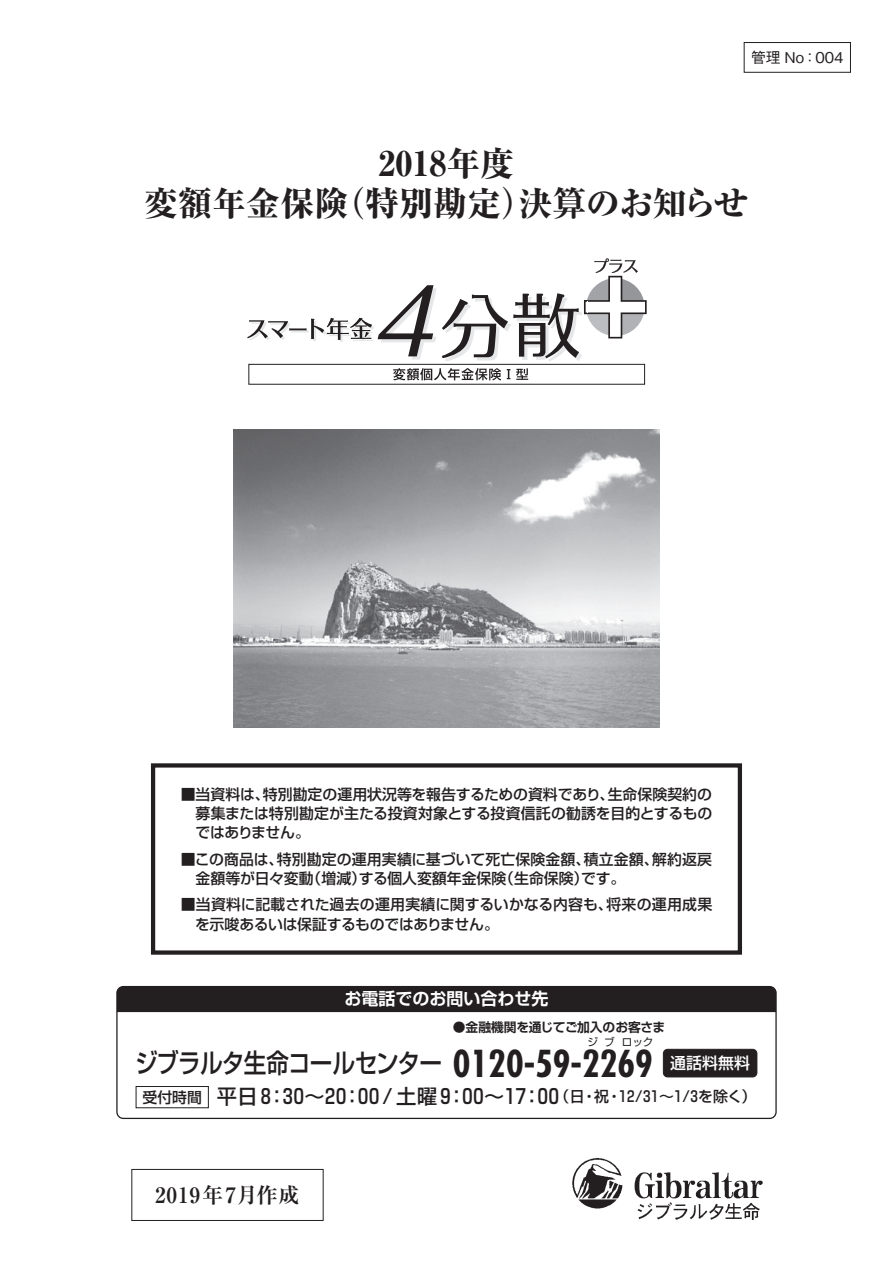
<style>
.page{position:relative;width:893px;height:1263px;background:#fff}
.page>*{position:absolute;margin:0;border:0;box-sizing:border-box;transform-origin:0 0}
.t1{font:700 condensed 36.15px "Futura";color:#231f20}
.t2{font:800 34.05px/40.3px "Ryumin Pro";color:#231f20;text-align:center}
.t3{font:500 26.55px "Shin Go Pro";letter-spacing:-.03em;color:#231f20;scale:.85 1}
.t4{font:700 21.3px "Ryumin Pro";letter-spacing:.04em;color:#231f20}
.t5{font:500 20.25px "Shin Go Pro";letter-spacing:.095em;color:#231f20}
.t6{font:700 16.95px "Shin Go Pro De";color:#fff}
.t7{font:500 15.9px "Shin Go Pro";color:#fff}
.t8{font:500 14.85px/19.2px "Shin Go Pro";color:#231f20}
.t9{font:500 14.85px "Gothic BBB Pro";color:#231f20}
.t10{font:700 12.75px "Shin Go Pro De";letter-spacing:-.01em;color:#231f20}
.t11{font:10.65px "Shin Go Pro";color:#231f20}
.s1{font-size:14.85px}
</style>
<div class="page">
<div style="left:744px;top:42px;width:107px;height:31px;border:1px solid #231f20"></div>
<div style="left:151px;top:763px;width:591px;height:192px;border:4px solid #231f20"></div>
<div style="left:131px;top:1169px;width:193px;height:52px;border:1px solid #231f20"></div>
<img style="left:234px;top:429px;width:425px;height:298px">
<img style="left:572px;top:1158px;width:191px;height:62px">
<div style="left:118px;top:988px;width:657px;height:24px;background:#231f20"></div>
<div style="left:116px;top:986px;width:661px;height:133px;border:1px solid #231f20;border-radius:6px"></div>
<svg style="left:393px;top:368px;width:108px;height:12px"></svg>
<svg style="left:507px;top:369px;width:3px;height:10px"></svg>
<svg style="left:516px;top:368px;width:12px;height:12px"></svg>
<svg style="left:247px;top:258px;width:400px;height:103px"></svg>
<div style="left:249px;top:364px;width:396px;height:20px;border:1px solid #231f20"></div>
<div style="left:136px;top:1086px;width:73px;height:22px;border:1px solid #231f20"></div>
<div style="left:663px;top:1049px;width:94px;height:28px;background:#231f20;border-radius:4px"></div>
<div style="left:663px;top:1049px;width:94px;height:28px;border:1px solid #231f20;border-radius:4px"></div>
<p class="t9" style="left:751px;top:46px;width:94px">管理 No：004</p>
<p class="t2" style="left:144px;top:140px;width:606px">2018年度<br>変額年金保険（特別勘定）決算のお知らせ</p>
<p class="t8" style="left:195px;top:783px;width:518px;text-align:justify;text-indent:-15px">■当資料は、特別勘定の運用状況等を報告するための資料であり、生命保険契約の募集または特別勘定が主たる投資対象とする投資信託の勧誘を目的とするものではありません。</p>
<p class="t8" style="left:196px;top:848px;width:518px;text-indent:-15px">■この商品は、特別勘定の運用実績に基づいて死亡保険金額、積立金額、解約返戻金額等が日々変動（増減）する個人変額年金保険（生命保険）です。</p>
<p class="t8" style="left:195px;top:893px;width:519px;text-indent:-14px">■当資料に記載された過去の運用実績に関するいかなる内容も、将来の運用成果を示唆あるいは保証するものではありません。</p>
<p class="t6" style="left:344px;top:985px;width:206px">お電話でのお問い合わせ先</p>
<p class="t10" style="left:453px;top:1016px;width:214px">●金融機関を通じてご加入のお客さま</p>
<p class="t11" style="left:587px;top:1033px;width:68px">ジブ ロック</p>
<p class="t3" style="left:135px;top:1041px;width:363px">ジブラルタ生命コールセンター</p>
<p class="t1" style="left:453px;top:1040px;width:202px">0120-59-2269</p>
<p class="t5" style="left:142px;top:1080px;width:615px"><span class="s1">受付時間</span> 平日8：30～20：00 /土曜9：00～17：00<span class="s1">（日・祝・12/31～1/3を除く）</span></p>
<p class="t7" style="left:670px;top:1050px;width:81px">通話料無料</p>
<p class="t4" style="left:155px;top:1178px;width:146px">2019年7月作成</p>
</div>
